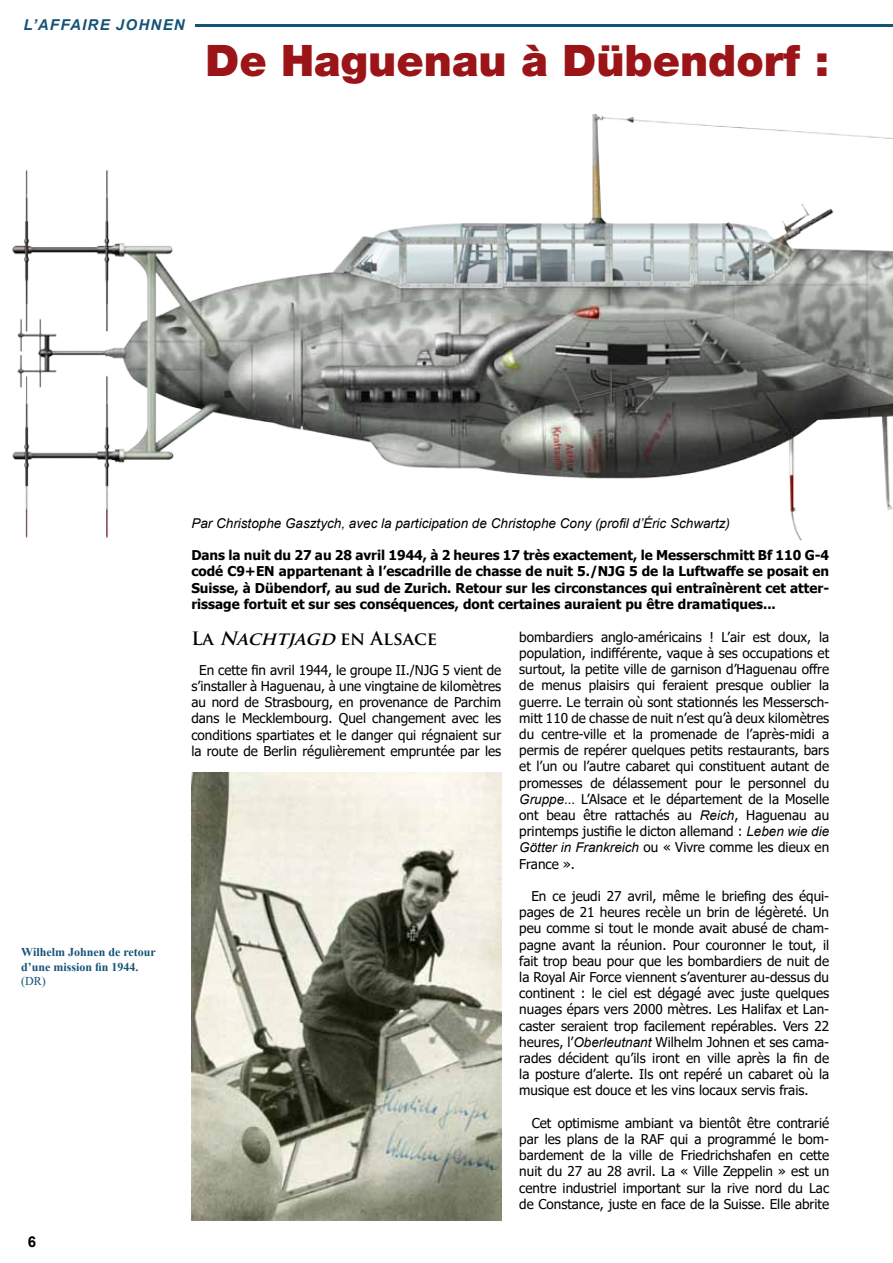
<style>
.page{position:relative;width:893px;height:1263px;background:#fff}
.page>*{position:absolute;margin:0;border:0;box-sizing:border-box;transform-origin:0 0}
.t1{font:900 43.5px "Helvetica Neue";color:#9b1518}
.t2{font:700 18px "Trajan Pro";color:#000}
.t3{font:italic 700 15px "Arial";letter-spacing:.085em;color:#145377}
.t4{font:700 15px "Arial";color:#000}
.t5{font:13.5px/16.2px "Tahoma";color:#000;text-align:justify}
.t6{font:700 13.5px/16.2px "Tahoma";color:#000;text-align:justify}
.t7{font:italic 13.5px "Arial";color:#000}
.t8{font:700 12px/14.4px "Times New Roman";color:#145377}
.t9{font:12px "Times New Roman";color:#145377}
.s1{font-style:italic}
.s2{font-family:"Arial";font-style:italic}
</style>
<div class="page">
<img style="left:12px;top:114px;width:881px;height:427px">
<img style="left:191px;top:772px;width:310px;height:448px">
<hr style="left:195px;top:24px;width:698px;height:3px;background:#145377">
<p class="t3" style="left:24px;top:15px;width:163px">L’AFFAIRE JOHNEN</p>
<h1 class="t1" style="left:205px;top:34px;width:625px">De Haguenau à Dübendorf :</h1>
<p class="t8" style="left:21px;top:945px;width:136px">Wilhelm Johnen de retour d’une mission fin 1944.</p>
<p class="t9" style="left:21px;top:973px;width:26px">(DR)</p>
<p class="t4" style="left:28px;top:1231px;width:10px">6</p>
<p class="t7" style="left:191px;top:514px;width:540px">Par Christophe Gasztych, avec la participation de Christophe Cony (profil d’Éric Schwartz)</p>
<p class="t6" style="left:191px;top:548px;width:639px">Dans la nuit du 27 au 28 avril 1944, à 2 heures 17 très exactement, le Messerschmitt Bf 110 G-4 codé C9+EN appartenant à l’escadrille de chasse de nuit 5./NJG 5 de la Luftwaffe se posait en Suisse, à Dübendorf, au sud de Zurich. Retour sur les circonstances qui entraînèrent cet atter&shy;rissage fortuit et sur ses conséquences, dont certaines auraient pu être dramatiques...</p>
<h2 class="t2" style="left:191px;top:627px;width:247px">L a <span class="s1">Nachtjagd</span> e n A l s a c e</h2>
<p class="t5" style="left:191px;top:662px;width:311px;text-align:center">En cette fin avril 1944, le groupe II./NJG 5 vient de s’installer à Haguenau, à une vingtaine de kilomètres au nord de Strasbourg, en provenance de Parchim dans le Mecklembourg. Quel changement avec les conditions spartiates et le danger qui régnaient sur la route de Berlin régulièrement empruntée par les</p>
<p class="t5" style="left:519px;top:629px;width:311px">bombardiers anglo-américains ! L’air est doux, la population, indifférente, vaque à ses occupations et surtout, la petite ville de garnison d’Haguenau offre de menus plaisirs qui feraient presque oublier la guerre. Le terrain où sont stationnés les Messersch&shy;mitt 110 de chasse de nuit n’est qu’à deux kilomètres du centre-ville et la promenade de l’après-midi a permis de repérer quelques petits restaurants, bars et l’un ou l’autre cabaret qui constituent autant de promesses de délassement pour le personnel du <span class="s2">Gruppe</span>… L’Alsace et le département de la Moselle ont beau être rattachés au <span class="s2">Reich</span>, Haguenau au printemps justifie le dicton allemand : <span class="s2">Leben wie die Götter in Frankreich</span> ou « Vivre comme les dieux en France ».</p>
<p class="t5" style="left:519px;top:889px;width:311px;text-indent:12px">En ce jeudi 27 avril, même le briefing des équi&shy;pages de 21 heures recèle un brin de légèreté. Un peu comme si tout le monde avait abusé de cham&shy;pagne avant la réunion. Pour couronner le tout, il fait trop beau pour que les bombardiers de nuit de la Royal Air Force viennent s’aventurer au-dessus du continent : le ciel est dégagé avec juste quelques nuages épars vers 2000 mètres. Les Halifax et Lan&shy;caster seraient trop facilement repérables. Vers 22 heures, l’<span class="s2">Oberleutnant</span> Wilhelm Johnen et ses cama&shy;rades décident qu’ils iront en ville après la fin de la posture d’alerte. Ils ont repéré un cabaret où la musique est douce et les vins locaux servis frais.</p>
<p class="t5" style="left:519px;top:1115px;width:311px;text-indent:12px">Cet optimisme ambiant va bientôt être contrarié par les plans de la RAF qui a programmé le bom&shy;bardement de la ville de Friedrichshafen en cette nuit du 27 au 28 avril. La « Ville Zeppelin » est un centre industriel important sur la rive nord du Lac de Constance, juste en face de la Suisse. Elle abrite</p>
</div>
